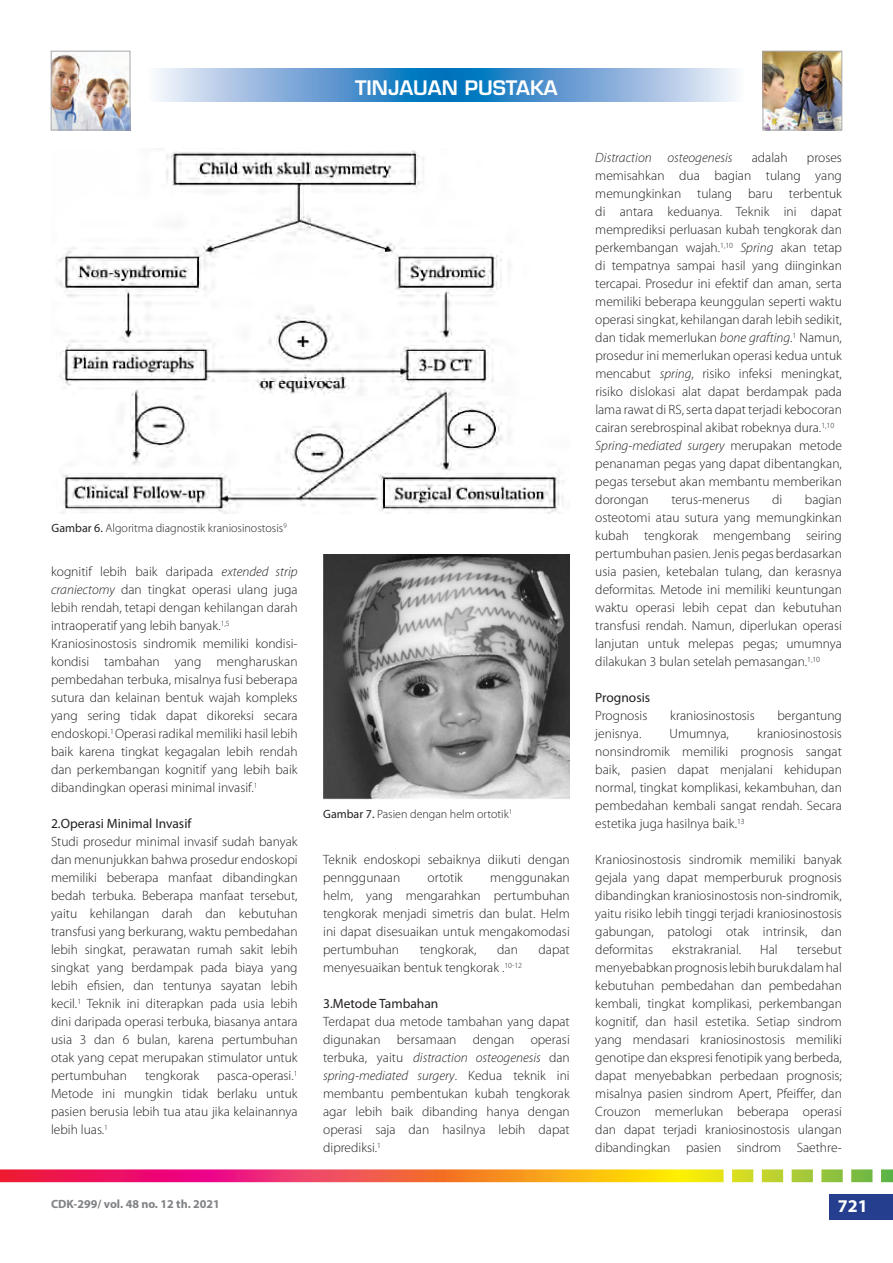
<style>
.page{position:relative;width:893px;height:1263px;background:#fff}
.page>*{position:absolute;margin:0;border:0;box-sizing:border-box;transform-origin:0 0}
.t1{font:600 19.5px "Eurostile LT Std";color:#fff}
.t2{font:700 18px "Myriad Pro";color:#fff}
.MP_default{font:300 13.5px/18px "Myriad Pro";color:#231f20;text-align:justify}
.MP_default_B0{font:300 13.5px/18px "Myriad Pro";color:#231f20;text-align:justify}
.MP_default_B0-2{font:13.5px "Myriad Pro";color:#231f20}
.MP_default_B0-3{font:italic 300 13.5px "Myriad Pro";color:#231f20}
.MP_H2{font:13.5px "Myriad Pro";color:#231f20}
.MP_img_title{font:300 12px "Myriad Pro";color:#231f20}
.MP_img_title_BR{font:300 12px "Myriad Pro";color:#231f20}
.t3{font:700 12px "Myriad Pro";color:#808285}
.s1{font-weight:400}
.s2{font-style:italic}
</style>
<div class="page">
<div style="left:829px;top:1194px;width:64px;height:26px;background:#253f8e"></div>
<svg style="left:0;top:1169px;width:893px;height:13px;background:#e87c50"></svg>
<img style="left:53px;top:53px;width:75px;height:75px">
<div style="left:51px;top:51px;width:79px;height:79px;border:1px solid #a8a9ad"></div>
<img style="left:765px;top:53px;width:75px;height:75px">
<div style="left:763px;top:51px;width:79px;height:79px;border:1px solid #a8a9ad"></div>
<svg style="left:157px;top:68px;width:289px;height:34px;background:#73a9d8"></svg>
<svg style="left:446px;top:68px;width:290px;height:34px;background:#73a9d7"></svg>
<img style="left:323px;top:554px;width:247px;height:245px">
<img style="left:56px;top:150px;width:507px;height:364px">
<p class="MP_img_title" style="left:52px;top:522px;width:237px"><span class="s1">Gambar 6.</span> Algoritma diagnostik kraniosinostosis<sup>9</sup></p>
<p class="MP_default_B0" style="left:51px;top:563px;width:248px">kognitif lebih baik daripada <span class="s2">extended strip craniectomy</span> dan tingkat operasi ulang juga lebih rendah, tetapi dengan kehilangan darah intraoperatif yang lebih banyak.<sup>1,5</sup></p>
<p class="MP_default" style="left:51px;top:635px;width:248px">Kraniosinostosis sindromik memiliki kondisi&shy;kondisi tambahan yang mengharuskan pembedahan terbuka, misalnya fusi beberapa sutura dan kelainan bentuk wajah kompleks yang sering tidak dapat dikoreksi secara endoskopi.<sup>1</sup> Operasi radikal memiliki hasil lebih baik karena tingkat kegagalan lebih rendah dan perkembangan kognitif yang lebih baik dibandingkan operasi minimal invasif.<sup>1</sup></p>
<p class="MP_default_B0-2" style="left:51px;top:815px;width:142px">2.Operasi Minimal Invasif</p>
<p class="MP_default" style="left:51px;top:833px;width:248px">Studi prosedur minimal invasif sudah banyak dan menunjukkan bahwa prosedur endoskopi memiliki beberapa manfaat dibandingkan bedah terbuka. Beberapa manfaat tersebut, yaitu kehilangan darah dan kebutuhan transfusi yang berkurang, waktu pembedahan lebih singkat, perawatan rumah sakit lebih singkat yang berdampak pada biaya yang lebih efisien, dan tentunya sayatan lebih kecil.<sup>1</sup> Teknik ini diterapkan pada usia lebih dini daripada operasi terbuka, biasanya antara usia 3 dan 6 bulan, karena pertumbuhan otak yang cepat merupakan stimulator untuk pertumbuhan</p>
<p class="MP_default" style="left:145px;top:1067px;width:56px">tengkorak</p>
<p class="MP_default" style="left:51px;top:1067px;width:248px;text-indent:166px">pasca-operasi.<sup>1<br></sup>Metode ini mungkin tidak berlaku untuk pasien berusia lebih tua atau jika kelainannya lebih luas.<sup>1</sup></p>
<h1 class="t1" style="left:355px;top:76px;width:204px">TINJAUAN PUSTAKA</h1>
<p class="MP_img_title_BR" style="left:323px;top:807px;width:190px"><span class="s1">Gambar 7.</span> Pasien dengan helm ortotik<sup>1</sup></p>
<p class="MP_default" style="left:323px;top:851px;width:248px">Teknik endoskopi sebaiknya diikuti dengan pennggunaan</p>
<p class="MP_default" style="left:323px;top:869px;width:248px;text-indent:167px">menggunakan helm, yang mengarahkan pertumbuhan tengkorak menjadi simetris dan bulat. Helm ini dapat disesuaikan untuk mengakomodasi pertumbuhan</p>
<p class="MP_default" style="left:427px;top:869px;width:37px">ortotik</p>
<p class="MP_default" style="left:420px;top:941px;width:58px">tengkorak,</p>
<p class="MP_default" style="left:497px;top:941px;width:22px">dan</p>
<p class="MP_default" style="left:539px;top:941px;width:33px">dapat</p>
<p class="MP_default" style="left:323px;top:959px;width:200px">menyesuaikan bentuk tengkorak .<sup>10-12</sup></p>
<p class="MP_default_B0-2" style="left:323px;top:995px;width:117px">3.Metode Tambahan</p>
<p class="MP_default_B0" style="left:323px;top:1013px;width:248px">Terdapat dua metode tambahan yang dapat digunakan bersamaan dengan operasi terbuka, yaitu <span class="s2">distraction osteogenesis</span> dan <span class="s2">spring-mediated surgery</span>. Kedua teknik ini membantu pembentukan kubah tengkorak agar lebih baik dibanding hanya dengan operasi saja dan hasilnya lebih dapat diprediksi.<sup>1</sup></p>
<p class="MP_default_B0-3" style="left:595px;top:149px;width:139px">Distraction osteogenesis</p>
<p class="MP_default_B0" style="left:752px;top:149px;width:37px">adalah</p>
<p class="MP_default_B0" style="left:595px;top:149px;width:248px;text-indent:212px">proses memisahkan dua bagian tulang yang memungkinkan tulang baru terbentuk di antara keduanya. Teknik ini dapat memprediksi perluasan kubah tengkorak dan perkembangan wajah.<sup>1,10</sup> <span class="s2">Spring</span> akan tetap di tempatnya sampai hasil yang diinginkan tercapai. Prosedur ini efektif dan aman, serta memiliki beberapa keunggulan seperti waktu operasi singkat, kehilangan darah lebih sedikit, dan tidak memerlukan <span class="s2">bone grafting</span>.<sup>1</sup> Namun, prosedur ini memerlukan operasi kedua untuk mencabut <span class="s2">spring</span>, risiko infeksi meningkat, risiko dislokasi alat dapat berdampak pada lama rawat di RS, serta dapat terjadi kebocoran cairan serebrospinal akibat robeknya dura.<sup>1,10</sup></p>
<p class="MP_default" style="left:595px;top:437px;width:248px"><span class="s2">Spring-mediated surgery</span> merupakan metode penanaman pegas yang dapat dibentangkan, pegas tersebut akan membantu memberikan dorongan</p>
<p class="MP_default" style="left:595px;top:491px;width:248px;text-indent:210px">bagian osteotomi atau sutura yang memungkinkan kubah tengkorak mengembang seiring pertumbuhan pasien. Jenis pegas berdasarkan usia pasien, ketebalan tulang, dan kerasnya deformitas. Metode ini memiliki keuntungan waktu operasi lebih cepat dan kebutuhan transfusi rendah. Namun, diperlukan operasi lanjutan untuk melepas pegas; umumnya dilakukan 3 bulan setelah pemasangan.<sup>1,10</sup></p>
<p class="MP_H2" style="left:595px;top:689px;width:56px">Prognosis</p>
<p class="MP_default" style="left:595px;top:707px;width:54px">Prognosis</p>
<p class="MP_default" style="left:670px;top:707px;width:86px">kraniosinostosis</p>
<p class="MP_default" style="left:777px;top:707px;width:66px">bergantung</p>
<p class="MP_default" style="left:595px;top:725px;width:48px">jenisnya.</p>
<p class="MP_default" style="left:670px;top:725px;width:61px">Umumnya,</p>
<p class="MP_default" style="left:671px;top:491px;width:80px">terus-menerus</p>
<p class="MP_default" style="left:772px;top:491px;width:12px">di</p>
<p class="MP_default" style="left:595px;top:725px;width:248px;text-indent:162px">kraniosinostosis nonsindromik memiliki prognosis sangat baik, pasien dapat menjalani kehidupan normal, tingkat komplikasi, kekambuhan, dan pembedahan kembali sangat rendah. Secara estetika juga hasilnya baik.<sup>13</sup></p>
<p class="MP_default" style="left:595px;top:851px;width:248px">Kraniosinostosis sindromik memiliki banyak gejala yang dapat memperburuk prognosis dibandingkan kraniosinostosis non-sindromik, yaitu risiko lebih tinggi terjadi kraniosinostosis gabungan, patologi otak intrinsik, dan deformitas</p>
<p class="MP_default" style="left:595px;top:941px;width:248px;text-indent:202px">tersebut menyebabkan prognosis lebih buruk dalam hal kebutuhan pembedahan dan pembedahan kembali, tingkat komplikasi, perkembangan kognitif, dan hasil estetika. Setiap sindrom yang mendasari kraniosinostosis memiliki genotipe dan ekspresi fenotipik yang berbeda, dapat menyebabkan perbedaan prognosis; misalnya pasien sindrom Apert, Pfeiffer, dan Crouzon memerlukan beberapa operasi dan dapat terjadi kraniosinostosis ulangan dibandingkan pasien sindrom Saethre-</p>
<p class="MP_default" style="left:672px;top:941px;width:70px">ekstrakranial.</p>
<p class="MP_default" style="left:760px;top:941px;width:19px">Hal</p>
<p class="t3" style="left:51px;top:1196px;width:170px">CDK-299/ vol. 48 no. 12 th. 2021</p>
<h2 class="t2" style="left:838px;top:1194px;width:31px">721</h2>
</div>
